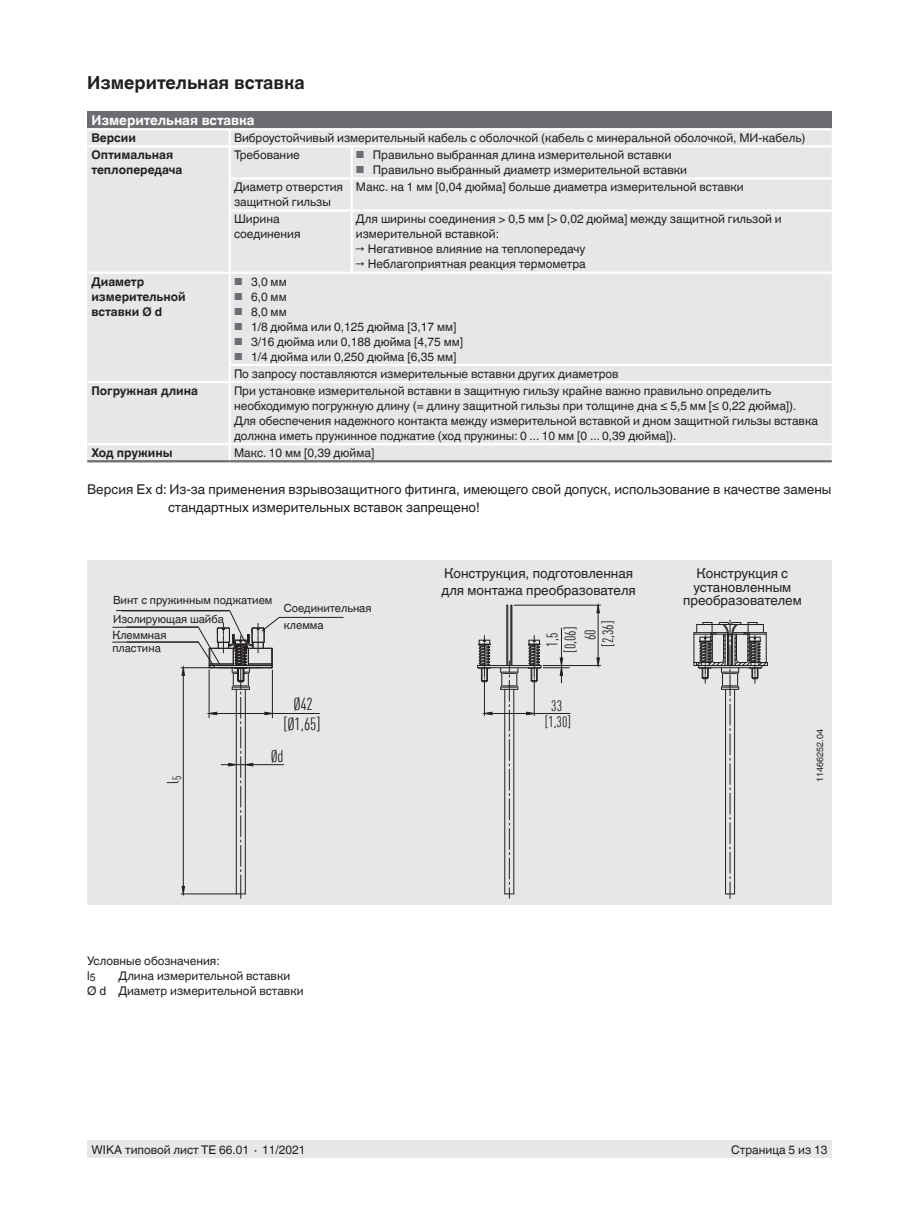
<style>
.page{position:relative;width:919px;height:1214px;background:#fff}
.page>*{position:absolute;margin:0;border:0;box-sizing:border-box;transform-origin:0 0}
.t1{font:700 18px "Helvetica World";color:#231f20}
.t2{font:17.25px/19.6px "DIN Cond";color:#231f20}
.t3{font:16.5px "DIN Cond";color:#231f20}
.t4{font:15px/18px "DIN Cond";color:#231f20;text-align:center}
.t5{font:13.5px/18px "Helvetica World";color:#231f20}
.t6{font:700 13.5px "Helvetica World";color:#fff}
.t7{font:12px/15px "Helvetica World";color:#231f20}
.t8{font:700 12px/15px "Helvetica World";color:#231f20}
.t9{font:11.25px/15.6px "Helvetica World";color:#231f20}
.t10{font:9px "Helvetica World";color:#231f20}
.s1{font-size:10.2px;color:#6c6d70}
</style>
<div class="page">
<div style="left:87px;top:1140px;width:744px;height:17px;background:#e6e7e9"></div>
<div style="left:87px;top:560px;width:744px;height:345px;background:#e6e7e9"></div>
<div style="left:87px;top:111px;width:744px;height:18px;background:#6c6d70"></div>
<div style="left:87px;top:130px;width:744px;height:330px;background:#e6e7e9"></div>
<hr style="left:87px;top:128px;width:143px;height:2px;background:#fff">
<hr style="left:230px;top:128px;width:121px;height:2px;background:#fff">
<hr style="left:228px;top:130px;width:3px;height:15px;background:#fff">
<hr style="left:351px;top:128px;width:480px;height:2px;background:#fff">
<hr style="left:87px;top:145px;width:143px;height:2px;background:#fff">
<hr style="left:230px;top:145px;width:121px;height:2px;background:#fff">
<hr style="left:228px;top:147px;width:3px;height:30px;background:#fff">
<hr style="left:351px;top:145px;width:480px;height:2px;background:#fff">
<hr style="left:350px;top:147px;width:3px;height:30px;background:#fff">
<hr style="left:228px;top:177px;width:123px;height:3px;background:#fff">
<hr style="left:228px;top:180px;width:3px;height:29px;background:#fff">
<hr style="left:351px;top:177px;width:480px;height:3px;background:#fff">
<hr style="left:350px;top:180px;width:3px;height:29px;background:#fff">
<hr style="left:228px;top:209px;width:123px;height:3px;background:#fff">
<hr style="left:228px;top:212px;width:3px;height:60px;background:#fff">
<hr style="left:351px;top:209px;width:480px;height:3px;background:#fff">
<hr style="left:350px;top:212px;width:3px;height:60px;background:#fff">
<hr style="left:87px;top:272px;width:143px;height:2px;background:#fff">
<hr style="left:230px;top:272px;width:121px;height:2px;background:#fff">
<hr style="left:228px;top:274px;width:3px;height:90px;background:#fff">
<hr style="left:351px;top:272px;width:480px;height:2px;background:#fff">
<hr style="left:228px;top:364px;width:123px;height:2px;background:#fff">
<hr style="left:228px;top:366px;width:3px;height:15px;background:#fff">
<hr style="left:351px;top:364px;width:480px;height:2px;background:#fff">
<hr style="left:87px;top:381px;width:143px;height:2px;background:#fff">
<hr style="left:230px;top:381px;width:121px;height:2px;background:#fff">
<hr style="left:228px;top:383px;width:3px;height:60px;background:#fff">
<hr style="left:351px;top:381px;width:480px;height:2px;background:#fff">
<hr style="left:87px;top:443px;width:143px;height:2px;background:#fff">
<hr style="left:230px;top:443px;width:121px;height:2px;background:#fff">
<hr style="left:228px;top:445px;width:3px;height:15px;background:#fff">
<hr style="left:351px;top:443px;width:480px;height:2px;background:#fff">
<hr style="left:87px;top:460px;width:143px;height:2px;background:#6c6d70">
<hr style="left:230px;top:460px;width:121px;height:2px;background:#6c6d70">
<hr style="left:351px;top:460px;width:480px;height:2px;background:#6c6d70">
<hr style="left:112px;top:627px;width:86px;height:1px;background:#231f20">
<hr style="left:112px;top:642px;width:86px;height:1px;background:#231f20">
<hr style="left:127px;top:626px;width:71px;height:1px;background:#231f20">
<hr style="left:116px;top:610px;width:113px;height:1px;background:#231f20">
<svg style="left:181px;top:610px;width:162px;height:288px"></svg>
<svg style="left:693px;top:620px;width:75px;height:278px"></svg>
<hr style="left:477px;top:667px;width:64px;height:1px;background:#231f20">
<hr style="left:477px;top:665px;width:64px;height:1px;background:#231f20">
<hr style="left:561px;top:628px;width:1px;height:30px;background:#231f20">
<hr style="left:543px;top:665px;width:57px;height:1px;background:#231f20">
<hr style="left:514px;top:605px;width:86px;height:1px;background:#231f20">
<hr style="left:598px;top:613px;width:1px;height:45px;background:#231f20">
<svg style="left:596px;top:657px;width:4px;height:8px"></svg>
<svg style="left:596px;top:604px;width:4px;height:9px"></svg>
<hr style="left:492px;top:713px;width:34px;height:1px;background:#231f20">
<hr style="left:534px;top:713px;width:36px;height:1px;background:#231f20">
<svg style="left:477px;top:635px;width:15px;height:80px"></svg>
<svg style="left:526px;top:635px;width:43px;height:80px"></svg>
<svg style="left:499px;top:604px;width:20px;height:294px"></svg>
<h1 class="t1" style="left:87px;top:73px;width:219px">Измерительная вставка</h1>
<p class="t6" style="left:91px;top:112px;width:165px">Измерительная вставка</p>
<p class="t8" style="left:91px;top:130px;width:46px">Версии</p>
<p class="t7" style="left:234px;top:130px;width:573px">Виброустойчивый измерительный кабель с оболочкой (кабель с минеральной оболочкой, МИ-кабель)</p>
<p class="t8" style="left:91px;top:148px;width:92px">Оптимальная теплопередача</p>
<p class="t7" style="left:234px;top:148px;width:67px">Требование</p>
<p class="t7" style="left:356px;top:148px;width:317px"><span class="s1">■</span> Правильно выбранная длина измерительной вставки</p>
<p class="t7" style="left:356px;top:163px;width:332px"><span class="s1">■</span> Правильно выбранный диаметр измерительной вставки</p>
<p class="t7" style="left:234px;top:180px;width:110px">Диаметр отверстия защитной гильзы</p>
<p class="t7" style="left:356px;top:180px;width:389px">Макс. на 1 мм [0,04 дюйма] больше диаметра измерительной вставки</p>
<p class="t7" style="left:234px;top:212px;width:68px">Ширина соединения</p>
<p class="t7" style="left:356px;top:212px;width:427px">Для ширины соединения &gt; 0,5 мм [&gt; 0,02 дюйма] между защитной гильзой и измерительной вставкой:</p>
<p class="t7" style="left:356px;top:242px;width:231px">→ Негативное влияние на теплопередачу</p>
<p class="t7" style="left:356px;top:257px;width:231px">→ Неблагоприятная реакция термометра</p>
<p class="t8" style="left:91px;top:274px;width:96px">Диаметр измерительной вставки Ø d</p>
<p class="t7" style="left:234px;top:274px;width:54px"><span class="s1">■</span> 3,0 мм</p>
<p class="t7" style="left:234px;top:289px;width:54px"><span class="s1">■</span> 6,0 мм</p>
<p class="t7" style="left:234px;top:304px;width:54px"><span class="s1">■</span> 8,0 мм</p>
<p class="t7" style="left:234px;top:319px;width:224px"><span class="s1">■</span> 1/8 дюйма или 0,125 дюйма [3,17 мм]</p>
<p class="t7" style="left:234px;top:334px;width:231px"><span class="s1">■</span> 3/16 дюйма или 0,188 дюйма [4,75 мм]</p>
<p class="t7" style="left:234px;top:348px;width:386px;line-height:17.1px"><span class="s1">■</span> 1/4 дюйма или 0,250 дюйма [6,35 мм]<br>По запросу поставляются измерительные вставки других диаметров</p>
<p class="t8" style="left:91px;top:383px;width:108px">Погружная длина</p>
<p class="t7" style="left:234px;top:383px;width:585px">При установке измерительной вставки в защитную гильзу крайне важно правильно определить необходимую погружную длину (= длину защитной гильзы при толщине дна ≤ 5,5 мм [≤ 0,22 дюйма]).<br>Для обеспечения надежного контакта между измерительной вставкой и дном защитной гильзы вставка должна иметь пружинное поджатие (ход пружины: 0 ... 10 мм [0 ... 0,39 дюйма]).</p>
<p class="t8" style="left:91px;top:445px;width:83px">Ход пружины</p>
<p class="t7" style="left:234px;top:445px;width:142px">Макс. 10 мм [0,39 дюйма]</p>
<p class="t5" style="left:168px;top:480px;width:665px;text-indent:-81px">Версия Ex d: Из-за применения взрывозащитного фитинга, имеющего свой допуск, использование в качестве замены стандартных измерительных вставок запрещено!</p>
<p class="t5" style="left:441px;top:565px;width:196px;line-height:16.5px">Конструкция, подготовленная для монтажа преобразователя</p>
<p class="t5" style="left:693px;top:567px;width:99px;line-height:13.5px">Конструкция с установленным</p>
<p class="t9" style="left:113px;top:593px;width:161px">Винт с пружинным поджатием</p>
<p class="t5" style="left:683px;top:591px;width:120px">преобразователем</p>
<p class="t9" style="left:112px;top:611px;width:113px">Изолирующая шайба<br>Клеммная</p>
<p class="t9" style="left:112px;top:640px;width:50px">пластина</p>
<p class="t9" style="left:284px;top:600px;width:89px;line-height:16.5px">Соединительная клемма</p>
<p class="t4" style="left:581px;top:646px;width:28px;line-height:17.5px;rotate:-90deg">60 [2,36]</p>
<p class="t4" style="left:543px;top:653px;width:28px;rotate:-90deg">1,5 [0,06]</p>
<p class="t4" style="left:579px;top:653px;width:28px;rotate:-90deg">1,5 [0,06]</p>
<p class="t4" style="left:599px;top:653px;width:28px;rotate:-90deg">[0,06]</p>
<h3 class="t3" style="left:161px;top:784px;width:10px;rotate:-90deg">l<sub>5</sub></h3>
<h3 class="t3" style="left:163px;top:784px;width:10px;rotate:-90deg">l<sub>5</sub></h3>
<h2 class="t2" style="left:245px;top:694px;width:77px;text-indent:48px">Ø42 [Ø1,65][Ø1,65]</h2>
<h2 class="t2" style="left:281px;top:694px;width:38px;text-align:center">Ø42 [Ø1,65]</h2>
<h3 class="t3" style="left:269px;top:746px;width:14px">Ød</h3>
<h3 class="t3" style="left:271px;top:746px;width:14px">Ød</h3>
<p class="t4" style="left:545px;top:697px;width:28px;line-height:16.6px">33 [1,30]</p>
<p class="t10" style="left:814px;top:781px;width:54px;rotate:-90deg">11466252.04</p>
<p class="t7" style="left:87px;top:953px;width:134px">Условные обозначения: l<sub>5</sub></p>
<p class="t7" style="left:87px;top:968px;width:218px;text-indent:31px">Длина измерительной вставки<br>Ø d Диаметр измерительной вставки</p>
<p class="t7" style="left:91px;top:1142px;width:215px">WIKA типовой лист TE 66.01 ∙ 11/2021</p>
<p class="t7" style="left:731px;top:1142px;width:98px">Страница 5 из 13</p>
</div>
